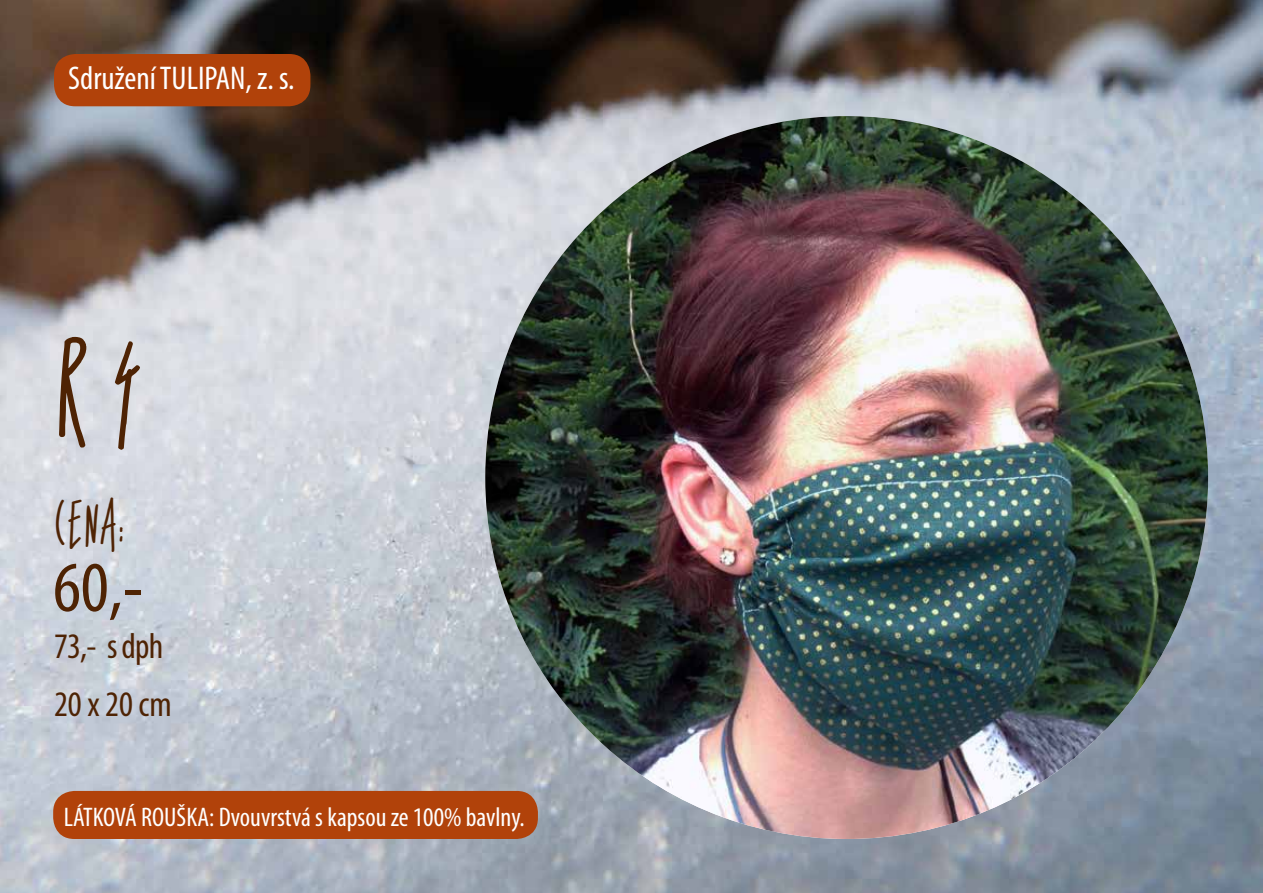
<style>
.page{position:relative;width:1263px;height:893px;background:#fff}
.page>*{position:absolute;margin:0;border:0;box-sizing:border-box;transform-origin:0 0}
.t1{font:condensed 72px "Myriad Pro";color:#4e2304}
.t2{font:700 60px "For Girls Only";color:#4e2304}
.t3{font:700 49.5px "For Girls Only";color:#4e2304}
.t4{font:condensed 36px "Myriad Pro";letter-spacing:-.01em;color:#4e2304}
.t5{font:condensed 33px "Myriad Pro";color:#fff}
.t6{font:condensed 27px "Myriad Pro";color:#fff}
.t7{font:700 27px "For Girls Only";color:#4e2304}
</style>
<div class="page">
<img style="left:0;top:0;width:1263px;height:893px">
<div style="left:53px;top:791px;width:485px;height:48px;background:#b1420a;border-radius:21px"></div>
<img style="left:485px;top:116px;width:723px;height:723px;border-radius:361px">
<div style="left:54px;top:54px;width:256px;height:52px;background:#b1420a;border-radius:21px"></div>
<p class="t5" style="left:68px;top:58px;width:228px">Sdružení TULIPAN, z. s.</p>
<h2 class="t2" style="left:53px;top:365px;width:91px">R 4</h2>
<p class="t7" style="left:53px;top:510px;width:72px">CENA:</p>
<h3 class="t3" style="left:53px;top:571px;width:112px">30,-</h3>
<h1 class="t1" style="left:53px;top:544px;width:91px">60,-</h1>
<h3 class="t4" style="left:54px;top:625px;width:111px">73,- s dph</h3>
<h3 class="t4" style="left:54px;top:682px;width:119px">20 x 20 cm</h3>
<p class="t6" style="left:64px;top:801px;width:462px">LÁTKOVÁ ROUŠKA: Dvouvrstvá s kapsou ze 100% bavlny.</p>
</div>
